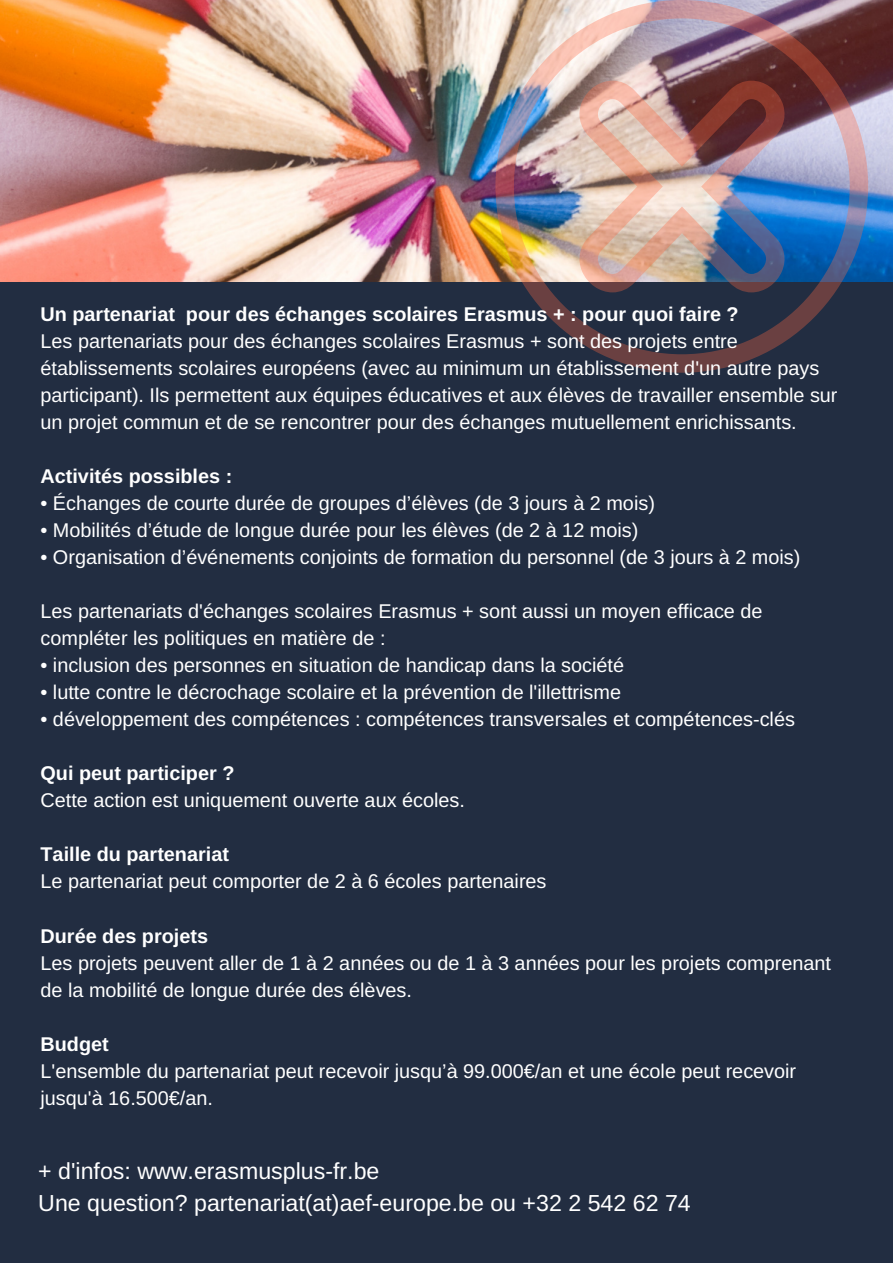
<style>
.page{position:relative;width:893px;height:1263px;background:#fff}
.page>*{position:absolute;margin:0;border:0;box-sizing:border-box;transform-origin:0 0}
.t1{font:23.25px/31.5px "Arimo";color:#fff}
.t2{font:19.8px/27px "Arimo";color:#fff}
.t3{font:700 19.8px "Arimo";color:#fff}
</style>
<div class="page">
<img style="left:0;top:0;width:893px;height:283px">
<div style="left:0;top:283px;width:893px;height:980px;background:#222d41"></div>
<img style="left:495px;top:0;width:373px;height:373px">
<img style="left:577px;top:81px;width:210px;height:211px">
<p class="t3" style="left:41px;top:303px;width:700px">Un partenariat pour des échanges scolaires Erasmus + : pour quoi faire ?</p>
<p class="t2" style="left:41px;top:328px;width:798px">Les partenariats pour des échanges scolaires Erasmus + sont des projets entre établissements scolaires européens (avec au minimum un établissement d'un autre pays participant). Ils permettent aux équipes éducatives et aux élèves de travailler ensemble sur un projet commun et de se rencontrer pour des échanges mutuellement enrichissants.</p>
<p class="t3" style="left:41px;top:465px;width:193px">Activités possibles :</p>
<p class="t2" style="left:41px;top:490px;width:616px">• Échanges de courte durée de groupes d’élèves (de 3 jours à 2 mois)</p>
<p class="t2" style="left:41px;top:517px;width:599px">• Mobilités d’étude de longue durée pour les élèves (de 2 à 12 mois)</p>
<p class="t2" style="left:41px;top:544px;width:761px">• Organisation d’événements conjoints de formation du personnel (de 3 jours à 2 mois)</p>
<p class="t2" style="left:41px;top:598px;width:724px">Les partenariats d'échanges scolaires Erasmus + sont aussi un moyen efficace de compléter les politiques en matière de :</p>
<p class="t2" style="left:41px;top:652px;width:585px">• inclusion des personnes en situation de handicap dans la société</p>
<p class="t2" style="left:41px;top:679px;width:582px">• lutte contre le décrochage scolaire et la prévention de l'illettrisme</p>
<p class="t2" style="left:41px;top:706px;width:756px">• développement des compétences : compétences transversales et compétences-clés</p>
<p class="t3" style="left:41px;top:762px;width:195px">Qui peut participer ?</p>
<p class="t2" style="left:41px;top:787px;width:426px">Cette action est uniquement ouverte aux écoles.</p>
<p class="t3" style="left:41px;top:843px;width:190px">Taille du partenariat</p>
<p class="t2" style="left:41px;top:868px;width:507px">Le partenariat peut comporter de 2 à 6 écoles partenaires</p>
<p class="t3" style="left:41px;top:924px;width:169px">Durée des projets</p>
<p class="t2" style="left:41px;top:949px;width:792px">Les projets peuvent aller de 1 à 2 années ou de 1 à 3 années pour les projets comprenant de la mobilité de longue durée des élèves.</p>
<p class="t3" style="left:41px;top:1033px;width:70px">Budget</p>
<p class="t2" style="left:41px;top:1057px;width:757px">L'ensemble du partenariat peut recevoir jusqu’à 99.000€/an et une école peut recevoir jusqu'à 16.500€/an.</p>
<p class="t1" style="left:38px;top:1155px;width:654px">+ d'infos: www.erasmusplus-fr.be<br>Une question? partenariat(at)aef-europe.be ou +32 2 542 62 74</p>
</div>
